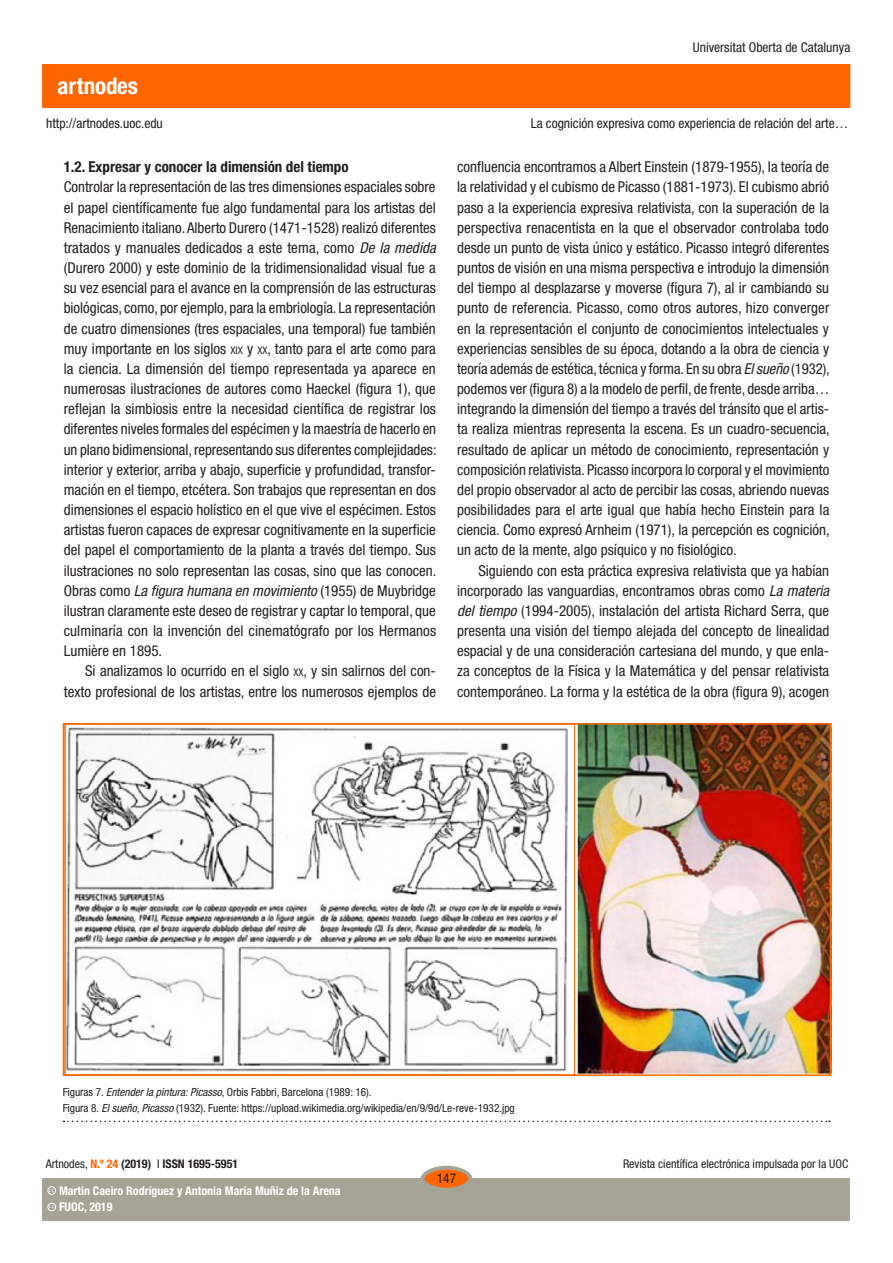
<style>
.page{position:relative;width:893px;height:1263px;background:#fff}
.page>*{position:absolute;margin:0;border:0;box-sizing:border-box;transform-origin:0 0}
.t1{font:700 condensed 22.95px "Helvetica Neue LT Std";color:#fff}
.text_general{font:condensed 15px/20.1px "Helvetica Neue LT Std";color:#231f20;text-align:justify}
.text_general_primerp{font:condensed 15px/20.1px "Helvetica Neue LT Std";letter-spacing:.005em;color:#231f20;text-align:justify}
.Segon_subtitol{font:700 condensed 15px "Helvetica Neue LT Std";color:#231f20}
.t2{font:condensed 13.5px "Helvetica Neue LT Std";color:#231f20}
.t3{font:700 condensed 12px "Helvetica Neue LT Std";color:#fff}
.t4{font:condensed 12px "Helvetica Neue LT Std";color:#231f20}
.t5{font:700 condensed 12px "Helvetica Neue LT Std";color:#231f20}
.PEUSDEFOTO{font:condensed 11.25px "Helvetica Neue LT Std";color:#231f20}
.t6{font:600 3.9px "Adobe Caslon Pro";color:#fff}
.s1{font-style:italic}
.s2{font-size:10.5px}
.s3{font-weight:400}
.s4{color:#f60}
</style>
<div class="page">
<div style="left:43px;top:65px;width:807px;height:42px;background:#f60"></div>
<div style="left:43px;top:1178px;width:807px;height:42px;background:#a6a397"></div>
<div style="left:422px;top:1168px;width:48px;height:21px;background:#f60;border-radius:50%"></div>
<div style="left:421px;top:1166px;width:51px;height:25px;border:4px solid #a6a397;border-radius:50%"></div>
<div style="left:48px;top:1203px;width:8px;height:8px;border:1px solid #fff;border-radius:50%"></div>
<div style="left:48px;top:1186px;width:8px;height:8px;border:1px solid #fff;border-radius:50%"></div>
<svg style="left:63px;top:1120px;width:767px;height:2px"></svg>
<img style="left:67px;top:723px;width:766px;height:352px">
<div style="left:64px;top:723px;width:767px;height:353px;border:2px solid #f60"></div>
<h1 class="t1" style="left:58px;top:72px;width:82px">artnodes</h1>
<p class="t2" style="left:46px;top:115px;width:118px">http://artnodes.uoc.edu</p>
<p class="Segon_subtitol" style="left:64px;top:158px;width:286px">1.2. Expresar y conocer la dimensión del tiempo</p>
<p class="text_general_primerp" style="left:64px;top:177px;width:374px">Controlar la representación de las tres dimensiones espaciales sobre el papel científicamente fue algo fundamental para los artistas del Renacimiento italiano. Alberto Durero (1471-1528) realizó diferentes tratados y manuales dedicados a este tema, como <span class="s1">De la medida </span>(Durero 2000) y este dominio de la tridimensionalidad visual fue a su vez esencial para el avance en la comprensión de las estructuras biológicas, como, por ejemplo, para la embriología. La representación de cuatro dimensiones (tres espaciales, una temporal) fue también muy importante en los siglos <span class="s2">XIX</span> y <span class="s2">XX</span>, tanto para el arte como para la ciencia. La dimensión del tiempo representada ya aparece en numerosas ilustraciones de autores como Haeckel (figura 1), que reflejan la simbiosis entre la necesidad científica de registrar los diferentes niveles formales del espécimen y la maestría de hacerlo en un plano bidimensional, representando sus diferentes complejidades: interior y exterior, arriba y abajo, superficie y profundidad, transfor&shy;mación en el tiempo, etcétera. Son trabajos que representan en dos dimensiones el espacio holístico en el que vive el espécimen. Estos artistas fueron capaces de expresar cognitivamente en la superficie del papel el comportamiento de la planta a través del tiempo. Sus ilustraciones no solo representan las cosas, sino que las conocen.<br>Obras como <span class="s1">La figura humana en movimiento</span> (1955) de Muybridge ilustran claramente este deseo de registrar y captar lo temporal, que culminaría con la invención del cinematógrafo por los Hermanos Lumière en 1895.</p>
<p class="text_general" style="left:64px;top:661px;width:374px;text-align:right">Si analizamos lo ocurrido en el siglo <span class="s2">XX</span>, y sin salirnos del con&shy;texto profesional de los artistas, entre los numerosos ejemplos de</p>
<p class="t2" style="left:693px;top:40px;width:159px">Universitat Oberta de Catalunya</p>
<p class="t2" style="left:531px;top:115px;width:319px">La cognición expresiva como experiencia de relación del arte…</p>
<p class="text_general" style="left:457px;top:157px;width:374px">confluencia encontramos a Albert Einstein (1879-1955), la teoría de la relatividad y el cubismo de Picasso (1881-1973). El cubismo abrió paso a la experiencia expresiva relativista, con la superación de la perspectiva renacentista en la que el observador controlaba todo desde un punto de vista único y estático. Picasso integró diferentes puntos de visión en una misma perspectiva e introdujo la dimensión del tiempo al desplazarse y moverse (figura 7), al ir cambiando su punto de referencia. Picasso, como otros autores, hizo converger en la representación el conjunto de conocimientos intelectuales y experiencias sensibles de su época, dotando a la obra de ciencia y teoría además de estética, técnica y forma. En su obra <span class="s1">El sueño</span> (1932), podemos ver (figura 8) a la modelo de perfil, de frente, desde arriba… integrando la dimensión del tiempo a través del tránsito que el artis&shy;ta realiza mientras representa la escena. Es un cuadro-secuencia, resultado de aplicar un método de conocimiento, representación y composición relativista. Picasso incorpora lo corporal y el movimiento del propio observador al acto de percibir las cosas, abriendo nuevas posibilidades para el arte igual que había hecho Einstein para la ciencia. Como expresó Arnheim (1971), la percepción es cognición, un acto de la mente, algo psíquico y no fisiológico.</p>
<p class="text_general" style="left:457px;top:560px;width:374px;text-indent:21px">Siguiendo con esta práctica expresiva relativista que ya habían incorporado las vanguardias, encontramos obras como <span class="s1">La materia del tiempo</span> (1994-2005), instalación del artista Richard Serra, que presenta una visión del tiempo alejada del concepto de linealidad espacial y de una consideración cartesiana del mundo, y que enla&shy;za conceptos de la Física y la Matemática y del pensar relativista contemporáneo. La forma y la estética de la obra (figura 9), acogen</p>
<p class="PEUSDEFOTO" style="left:63px;top:1085px;width:310px">Figuras 7. <span class="s1">Entender la pintura: Picasso</span>, Orbis Fabbri, Barcelona (1989: 16).</p>
<p class="PEUSDEFOTO" style="left:63px;top:1101px;width:454px">Figura 8. <span class="s1">El sueño, Picasso</span> (1932). Fuente: https://upload.wikimedia.org/wikipedia/en/9/9d/Le-reve-1932.jpg</p>
<p class="t5" style="left:46px;top:1157px;width:194px"><span class="s3">Artnodes,</span> <span class="s4">N.º 24</span> (2019) <span class="s3">I</span> ISSN 1695-5951</p>
<p class="t6" style="left:49px;top:1205px;width:7px">CC</p>
<p class="t3" style="left:59px;top:1200px;width:55px">FUOC, 2019</p>
<p class="t3" style="left:59px;top:1183px;width:283px">Martin Caeiro Rodríguez y Antonia María Muñiz de la Arena</p>
<p class="t6" style="left:49px;top:1188px;width:7px">CC</p>
<p class="t2" style="left:437px;top:1171px;width:21px">147</p>
<p class="t4" style="left:623px;top:1157px;width:227px">Revista científica electrónica impulsada por la UOC</p>
</div>
